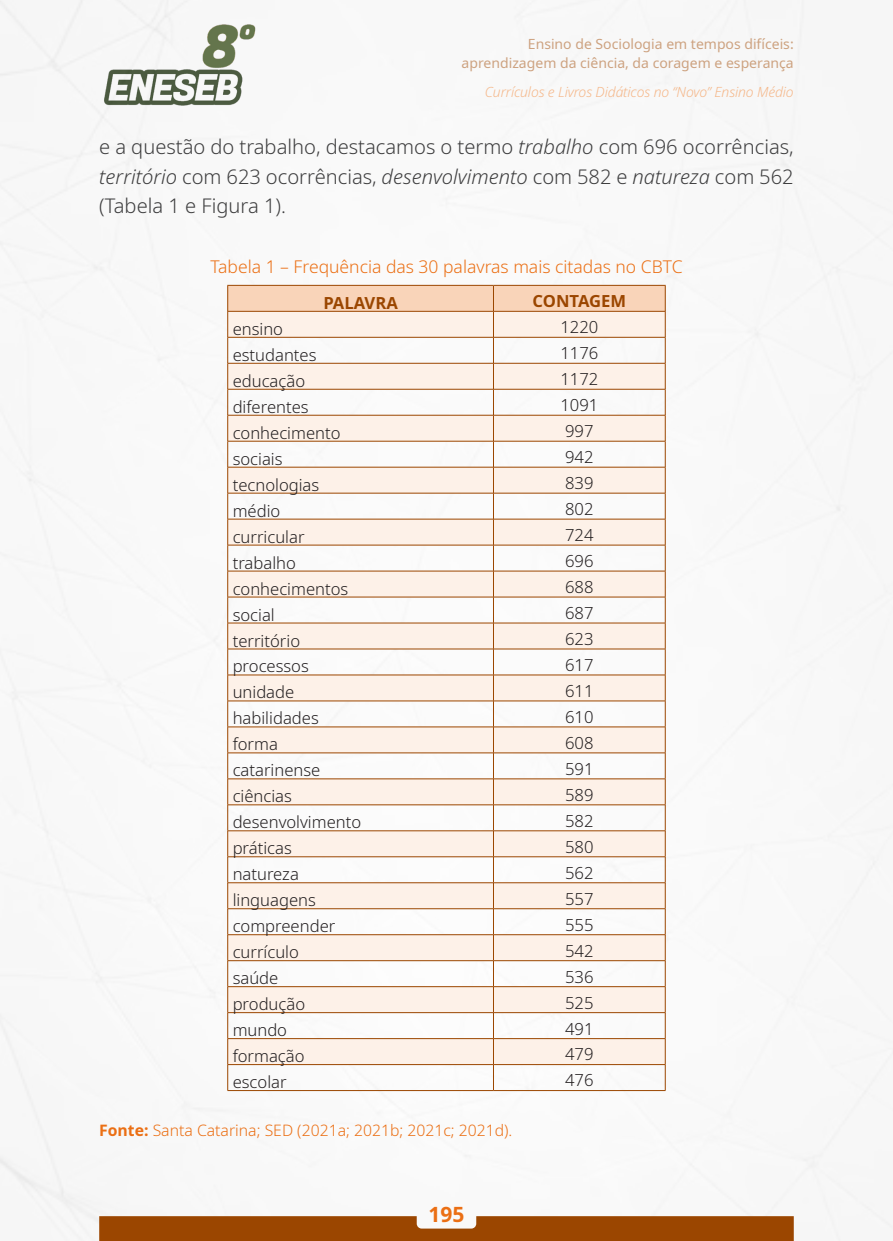
<style>
.page{position:relative;width:893px;height:1241px;background:#fff}
.page>*{position:absolute;margin:0;border:0;box-sizing:border-box;transform-origin:0 0}
.t1{font:700 21px "Noto Sans";color:#eb6f14}
._7_CORPO{font:300 20.12px/29.8px "Noto Sans";color:#3e3e3f;text-align:justify}
._12_LEGENDAS{font:300 17.5px "Noto Sans";color:#eb6f14}
._15_CELULAS{font:300 16.62px "Noto Sans";color:#231f20}
._14_CABECALHO_TABELA{font:700 16.62px "Noto Sans";color:#9b4600}
._13_FONTES{font:300 15.75px "Noto Sans";color:#eb6f14}
.t2{font:14px/19.2px "Noto Sans";color:#cda280;text-align:right}
.t3{font:italic 300 14px "Noto Sans";letter-spacing:-.01em;color:#f5b789}
.s1{font-style:italic}
.s2{font-weight:700}
</style>
<div class="page">
<img style="left:0;top:0;width:893px;height:1240px">
<svg style="left:99px;top:1215px;width:695px;height:25px;background:#a35516"></svg>
<hr style="left:227px;top:1090px;width:266px;height:1px;background:#9b4600">
<hr style="left:493px;top:1090px;width:172px;height:1px;background:#9b4600">
<svg style="left:227px;top:285px;width:439px;height:805px"></svg>
<hr style="left:227px;top:311px;width:266px;height:1px;background:#9b4600">
<hr style="left:493px;top:311px;width:173px;height:1px;background:#9b4600">
<p class="t2" style="left:462px;top:34px;width:334px">Ensino de Sociologia em tempos difíceis: aprendizagem da ciência, da coragem e esperança</p>
<p class="t3" style="left:485px;top:82px;width:310px">Currículos e Livros Didáticos no “Novo” Ensino Médio</p>
<p class="_7_CORPO" style="left:99px;top:132px;width:696px">e a questão do trabalho, destacamos o termo <span class="s1">trabalho</span> com 696 ocorrências, <span class="s1">território</span> com 623 ocorrências, <span class="s1">desenvolvimento</span> com 582 e <span class="s1">natureza</span> com 562 (Tabela 1 e Figura 1).</p>
<p class="_12_LEGENDAS" style="left:210px;top:254px;width:474px">Tabela 1 – Frequência das 30 palavras mais citadas no CBTC</p>
<p class="_14_CABECALHO_TABELA" style="left:323px;top:291px;width:76px">PALAVRA</p>
<p class="_14_CABECALHO_TABELA" style="left:533px;top:289px;width:95px">CONTAGEM</p>
<p class="_15_CELULAS" style="left:233px;top:317px;width:52px">ensino</p>
<p class="_15_CELULAS" style="left:560px;top:315px;width:39px">1220</p>
<p class="_15_CELULAS" style="left:233px;top:343px;width:85px">estudantes</p>
<p class="_15_CELULAS" style="left:560px;top:341px;width:39px">1176</p>
<p class="_15_CELULAS" style="left:233px;top:369px;width:74px">educação</p>
<p class="_15_CELULAS" style="left:560px;top:367px;width:39px">1172</p>
<p class="_15_CELULAS" style="left:233px;top:395px;width:78px">diferentes</p>
<p class="_15_CELULAS" style="left:560px;top:393px;width:39px">1091</p>
<p class="_15_CELULAS" style="left:233px;top:421px;width:109px">conhecimento</p>
<p class="_15_CELULAS" style="left:565px;top:419px;width:30px">997</p>
<p class="_15_CELULAS" style="left:233px;top:447px;width:51px">sociais</p>
<p class="_15_CELULAS" style="left:565px;top:445px;width:30px">942</p>
<p class="_15_CELULAS" style="left:233px;top:473px;width:88px">tecnologias</p>
<p class="_15_CELULAS" style="left:565px;top:471px;width:30px">839</p>
<p class="_15_CELULAS" style="left:233px;top:499px;width:49px">médio</p>
<p class="_15_CELULAS" style="left:565px;top:497px;width:30px">802</p>
<p class="_15_CELULAS" style="left:233px;top:525px;width:73px">curricular</p>
<p class="_15_CELULAS" style="left:565px;top:523px;width:30px">724</p>
<p class="_15_CELULAS" style="left:233px;top:551px;width:65px">trabalho</p>
<p class="_15_CELULAS" style="left:565px;top:549px;width:30px">696</p>
<p class="_15_CELULAS" style="left:233px;top:576px;width:117px">conhecimentos</p>
<p class="_15_CELULAS" style="left:565px;top:575px;width:30px">688</p>
<p class="_15_CELULAS" style="left:233px;top:602px;width:44px">social</p>
<p class="_15_CELULAS" style="left:565px;top:601px;width:30px">687</p>
<p class="_15_CELULAS" style="left:233px;top:628px;width:69px">território</p>
<p class="_15_CELULAS" style="left:565px;top:627px;width:30px">623</p>
<p class="_15_CELULAS" style="left:233px;top:654px;width:78px">processos</p>
<p class="_15_CELULAS" style="left:565px;top:653px;width:30px">617</p>
<p class="_15_CELULAS" style="left:233px;top:680px;width:63px">unidade</p>
<p class="_15_CELULAS" style="left:565px;top:679px;width:30px">611</p>
<p class="_15_CELULAS" style="left:233px;top:706px;width:88px">habilidades</p>
<p class="_15_CELULAS" style="left:565px;top:705px;width:30px">610</p>
<p class="_15_CELULAS" style="left:233px;top:732px;width:47px">forma</p>
<p class="_15_CELULAS" style="left:565px;top:731px;width:30px">608</p>
<p class="_15_CELULAS" style="left:233px;top:758px;width:89px">catarinense</p>
<p class="_15_CELULAS" style="left:565px;top:757px;width:30px">591</p>
<p class="_15_CELULAS" style="left:233px;top:784px;width:61px">ciências</p>
<p class="_15_CELULAS" style="left:565px;top:783px;width:30px">589</p>
<p class="_15_CELULAS" style="left:233px;top:810px;width:130px">desenvolvimento</p>
<p class="_15_CELULAS" style="left:565px;top:808px;width:30px">582</p>
<p class="_15_CELULAS" style="left:233px;top:836px;width:61px">práticas</p>
<p class="_15_CELULAS" style="left:565px;top:834px;width:30px">580</p>
<p class="_15_CELULAS" style="left:233px;top:862px;width:68px">natureza</p>
<p class="_15_CELULAS" style="left:565px;top:860px;width:30px">562</p>
<p class="_15_CELULAS" style="left:233px;top:888px;width:85px">linguagens</p>
<p class="_15_CELULAS" style="left:565px;top:886px;width:30px">557</p>
<p class="_15_CELULAS" style="left:233px;top:914px;width:104px">compreender</p>
<p class="_15_CELULAS" style="left:565px;top:912px;width:30px">555</p>
<p class="_15_CELULAS" style="left:233px;top:940px;width:68px">currículo</p>
<p class="_15_CELULAS" style="left:565px;top:938px;width:30px">542</p>
<p class="_15_CELULAS" style="left:233px;top:966px;width:47px">saúde</p>
<p class="_15_CELULAS" style="left:565px;top:964px;width:30px">536</p>
<p class="_15_CELULAS" style="left:233px;top:992px;width:74px">produção</p>
<p class="_15_CELULAS" style="left:565px;top:990px;width:30px">525</p>
<p class="_15_CELULAS" style="left:233px;top:1018px;width:56px">mundo</p>
<p class="_15_CELULAS" style="left:565px;top:1016px;width:30px">491</p>
<p class="_15_CELULAS" style="left:233px;top:1044px;width:73px">formação</p>
<p class="_15_CELULAS" style="left:565px;top:1042px;width:30px">479</p>
<p class="_15_CELULAS" style="left:233px;top:1070px;width:55px">escolar</p>
<p class="_15_CELULAS" style="left:565px;top:1068px;width:30px">476</p>
<p class="_13_FONTES" style="left:99px;top:1119px;width:415px"><span class="s2">Fonte:</span> Santa Catarina; SED (2021a; 2021b; 2021c; 2021d).</p>
<p class="t1" style="left:428px;top:1199px;width:38px">195</p>
</div>
